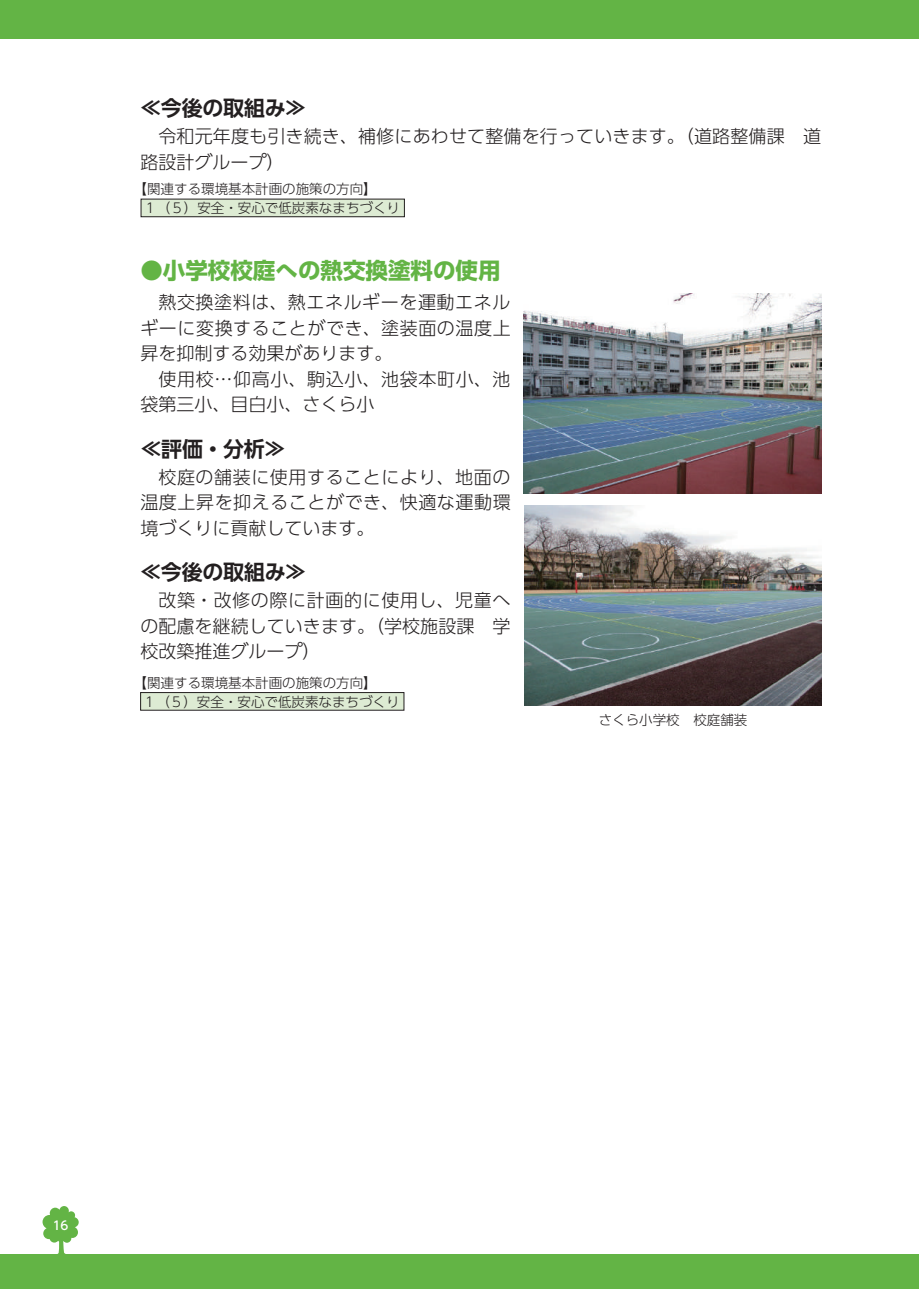
<style>
.page{position:relative;width:919px;height:1289px;background:#fff}
.page>*{position:absolute;margin:0;border:0;box-sizing:border-box;transform-origin:0 0}
.t1{font:700 22.5px "UD Shin Go Pro";color:#63b445}
.t2{font:700 21px "UD Shin Go Pro De";letter-spacing:-.01em;color:#231f20}
.t3{font:300 18px/25.5px "UD Shin Go Pro";letter-spacing:.01em;color:#231f20;text-align:justify}
.t4{font:300 18px/25.5px "UD Shin Go Pro";letter-spacing:.035em;color:#231f20}
.t5{font:300 13.5px "UD Shin Go Pro";color:#231f20}
.t6{font:500 12px "UD Shin Go Pro";color:#fff}
</style>
<div class="page">
<div style="left:0;top:0;width:918px;height:38px;background:#63b445"></div>
<div style="left:0;top:1254px;width:918px;height:34px;background:#63b445"></div>
<svg style="left:43px;top:1206px;width:36px;height:48px"></svg>
<img style="left:524px;top:505px;width:297px;height:200px">
<img style="left:523px;top:293px;width:298px;height:200px">
<div style="left:141px;top:692px;width:263px;height:18px;background:#ddebd3"></div>
<div style="left:140px;top:692px;width:264px;height:18px;border:1px solid #231f20"></div>
<div style="left:141px;top:199px;width:263px;height:18px;background:#ddebd3"></div>
<div style="left:141px;top:199px;width:263px;height:18px;border:1px solid #231f20"></div>
<p class="t2" style="left:140px;top:91px;width:168px">≪今後の取組み≫</p>
<p class="t3" style="left:140px;top:123px;width:682px;text-indent:18px">令和元年度も引き続き、補修にあわせて整備を行っていきます。（道路整備課　道路設計グループ）</p>
<p class="t5" style="left:134px;top:178px;width:245px">【関連する環境基本計画の施策の方向】</p>
<p class="t5" style="left:143px;top:197px;width:258px">１（５）安全・安心で低炭素なまちづくり</p>
<p class="t1" style="left:140px;top:252px;width:362px">●小学校校庭への熱交換塗料の使用</p>
<p class="t3" style="left:140px;top:289px;width:372px;text-indent:18px">熱交換塗料は、熱エネルギーを運動エネルギーに変換することができ、塗装面の温度上昇を抑制する効果があります。</p>
<p class="t4" style="left:140px;top:366px;width:371px;text-indent:18px">使用校…仰高小、駒込小、池袋本町小、池袋第三小、目白小、さくら小</p>
<p class="t2" style="left:141px;top:431px;width:146px">≪評価・分析≫</p>
<p class="t3" style="left:140px;top:463px;width:372px;text-indent:18px">校庭の舗装に使用することにより、地面の温度上昇を抑えることができ、快適な運動環境づくりに貢献しています。</p>
<p class="t2" style="left:140px;top:555px;width:168px">≪今後の取組み≫</p>
<p class="t3" style="left:140px;top:587px;width:371px;text-indent:18px">改築・改修の際に計画的に使用し、児童への配慮を継続していきます。（学校施設課　学校改築推進グループ）</p>
<p class="t5" style="left:134px;top:672px;width:245px">【関連する環境基本計画の施策の方向】</p>
<p class="t5" style="left:143px;top:690px;width:258px">１（５）安全・安心で低炭素なまちづくり</p>
<p class="t5" style="left:598px;top:709px;width:150px">さくら小学校　校庭舗装</p>
<p class="t6" style="left:53px;top:1216px;width:17px">16</p>
</div>
